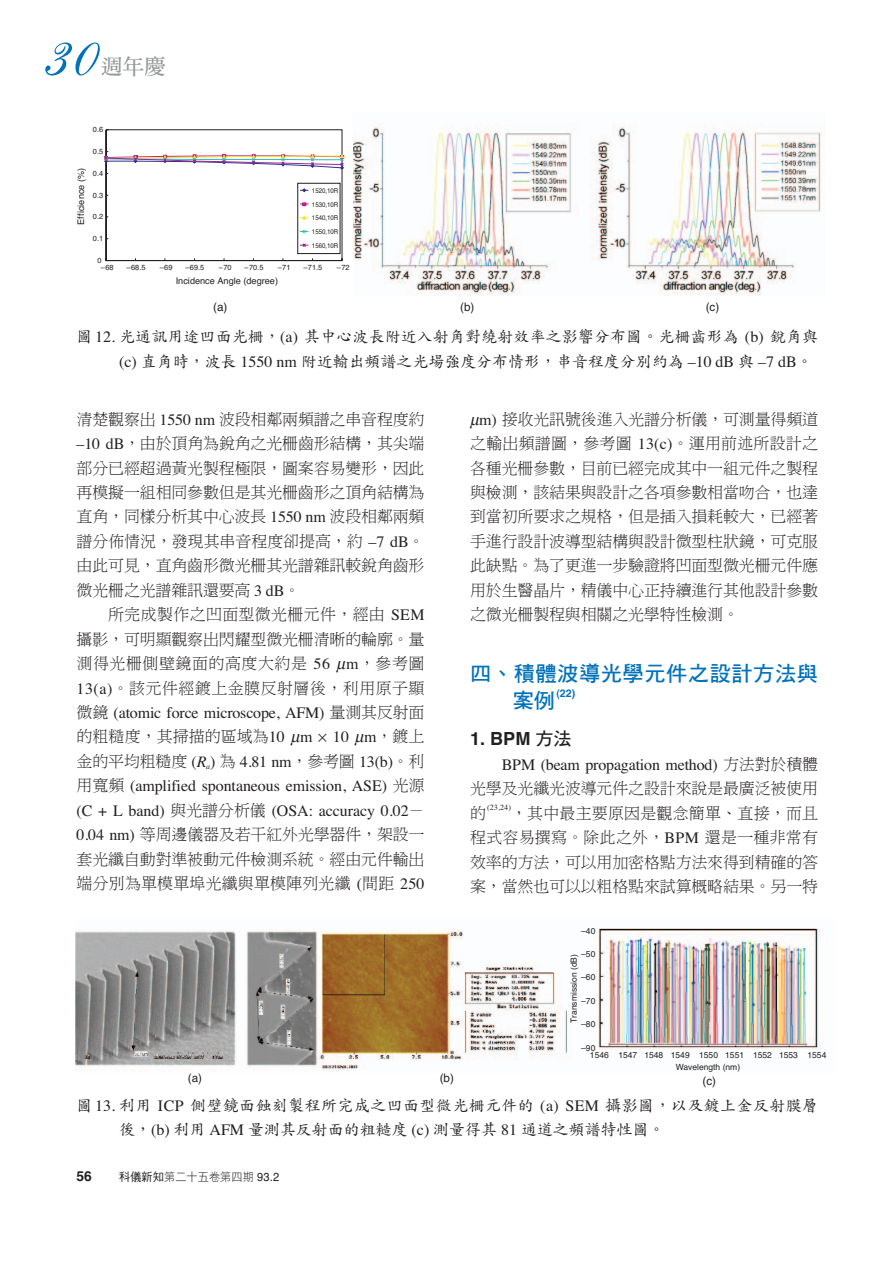
<style>
.page{position:relative;width:893px;height:1263px;background:#fff}
.page>*{position:absolute;margin:0;border:0;box-sizing:border-box;transform-origin:0 0}
.t1{font:21.3px/27.6px "DF Hei Bd HK BF";letter-spacing:.025em;color:#0072bc}
.t2{font:21.3px "DF Ming Bd HK BF";color:#939598}
.t3{font:700 18.15px "Helvetica";color:#231f20}
.t4{font:15.9px/24.5px "DF Ming Lt HK BF";letter-spacing:-.01em;color:#231f20;text-align:justify}
.t5{font:15.9px/24.5px "DF Kai Shu Md HK BF";letter-spacing:.01em;color:#231f20}
.t6{font:15.9px/24.5px "Times";letter-spacing:-.005em;color:#231f20}
.t7{font:700 13.8px "Helvetica";color:#231f20}
.t8{font:11.7px "Helvetica";color:#231f20}
.t9{font:11.7px "DF Li Hei Lt HK BF";letter-spacing:.01em;color:#231f20;scale:.95 1}
.t10{font:700 10.65px "Helvetica";color:#0072bc}
.t11{font:9.15px "Helvetica";color:#231f20}
.t12{font:8.55px/12.1px "Helvetica";color:#231f20;text-align:center}
.t13{font:7.95px "Times";color:#231f20}
.t14{font:7.35px "Helvetica";color:#231f20}
.t15{font:6.75px/13.6px "Helvetica";color:#231f20;text-align:justify;scale:.91 1}
.s1{font-family:"Times"}
.s2{font-family:"DF Ming Lt HK BF"}
.s3{font-family:"Times";font-style:italic}
.s4{font-family:"DF Hei Bd HK BF";font-weight:400}
.s5{font-family:"DF Hei Md HK BF"}
.s6{font-family:"Helvetica"}
</style>
<div class="page">
<svg style="left:45px;top:43px;width:55px;height:33px"></svg>
<img style="left:353px;top:124px;width:468px;height:172px">
<svg style="left:104px;top:129px;width:240px;height:132px"></svg>
<img style="left:75px;top:928px;width:745px;height:143px">
<h1 class="t2" style="left:101px;top:56px;width:66px">週年慶</h1>
<p class="t14" style="left:93px;top:127px;width:12px">0.6</p>
<p class="t14" style="left:93px;top:149px;width:12px">0.5</p>
<p class="t11" style="left:78px;top:225px;width:59px;rotate:-90deg">Efficience (%)</p>
<p class="t14" style="left:93px;top:170px;width:12px">0.4</p>
<p class="t14" style="left:93px;top:192px;width:12px">0.3</p>
<p class="t14" style="left:93px;top:214px;width:12px">0.2</p>
<p class="t14" style="left:93px;top:236px;width:12px">0.1</p>
<p class="t15" style="left:312px;top:184px;width:31px">1520,10R 1530,10R 1540,10R 1550,10R 1560,10R</p>
<p class="t14" style="left:98px;top:258px;width:6px">0</p>
<p class="t14" style="left:101px;top:265px;width:14px">–68</p>
<p class="t14" style="left:127px;top:265px;width:20px">–68.5</p>
<p class="t14" style="left:160px;top:265px;width:14px">–69</p>
<p class="t14" style="left:185px;top:265px;width:20px">–69.5</p>
<p class="t14" style="left:219px;top:265px;width:14px">–70</p>
<p class="t14" style="left:244px;top:265px;width:20px">–70.5</p>
<p class="t14" style="left:278px;top:265px;width:14px">–71</p>
<p class="t14" style="left:303px;top:265px;width:20px">–71.5</p>
<p class="t14" style="left:337px;top:265px;width:14px">–72</p>
<p class="t11" style="left:176px;top:277px;width:104px">Incidence Angle (degree)</p>
<p class="t8" style="left:213px;top:303px;width:16px">(a)</p>
<p class="t8" style="left:460px;top:303px;width:16px">(b)</p>
<p class="t8" style="left:705px;top:303px;width:15px">(c)</p>
<p class="t5" style="left:119px;top:325px;width:700px;text-indent:-43px">圖<span class="s1">12.</span> 光通訊用途凹面光柵，<span class="s1">(a)</span> 其中心波長附近入射角對繞射效率之影響分布圖。光柵齒形為 <span class="s1">(b)</span> 銳角與<span class="s1">(c)</span> 直角時，波長 <span class="s1">1550 nm</span> 附近輸出頻譜之光場強度分布情形，串音程度分別約為 <span class="s1">–10 dB</span> 與 <span class="s1">–7 dB</span>。</p>
<p class="t4" style="left:77px;top:407px;width:349px">清楚觀察出 <span class="s1">1550 nm</span> 波段相鄰兩頻譜之串音程度約<span class="s1">–10 dB</span>，由於頂角為銳角之光柵齒形結構，其尖端部分已經超過黃光製程極限，圖案容易變形，因此再模擬一組相同參數但是其光柵齒形之頂角結構為直角，同樣分析其中心波長 <span class="s1">1550 nm</span> 波段相鄰兩頻譜分佈情況，發現其串音程度卻提高，約 <span class="s1">–7 dB</span>。由此可見，直角齒形微光柵其光譜雜訊較銳角齒形微光柵之光譜雜訊還要高 <span class="s1">3 dB</span>。</p>
<p class="t4" style="left:77px;top:603px;width:349px;text-indent:32px">所完成製作之凹面型微光柵元件，經由 <span class="s1">SEM</span>攝影，可明顯觀察出閃耀型微光柵清晰的輪廓。量測得光柵側壁鏡面的高度大約是 <span class="s1">56 m</span>，參考圖<span class="s1">13(a)</span>。該元件經鍍上金膜反射層後，利用原子顯</p>
<p class="t6" style="left:77px;top:702px;width:349px"><span class="s2">微鏡</span> (atomic force microscope, AFM) <span class="s2">量測其反射面</span></p>
<p class="t4" style="left:77px;top:725px;width:237px">的粗糙度，其掃描的區域為<span class="s1">10 m</span></p>
<p class="t6" style="left:333px;top:726px;width:93px">10 m<span class="s2">，鍍上</span></p>
<p class="t4" style="left:77px;top:750px;width:349px">金的平均粗糙度 <span class="s1">(</span><span class="s3">R</span><sub>a</sub><span class="s1">)</span> 為 <span class="s1">4.81 nm</span>，參考圖 <span class="s1">13(b)</span>。利</p>
<p class="t6" style="left:77px;top:775px;width:349px"><span class="s2">用寬頻</span> (amplified spontaneous emission, ASE) <span class="s2">光源</span>(C + L band) <span class="s2">與光譜分析儀</span> (OSA: accuracy 0.02<span class="s2">－</span></p>
<p class="t4" style="left:77px;top:823px;width:349px"><span class="s1">0.04 nm)</span> 等周邊儀器及若干紅外光學器件，架設一套光纖自動對準被動元件檢測系統。經由元件輸出端分別為單模單埠光纖與單模陣列光纖 <span class="s1">(</span>間距 <span class="s1">250</span></p>
<p class="t4" style="left:470px;top:407px;width:349px;text-indent:9px"><span class="s1">m)</span> 接收光訊號後進入光譜分析儀，可測量得頻道之輸出頻譜圖，參考圖 <span class="s1">13(c)</span>。運用前述所設計之各種光柵參數，目前已經完成其中一組元件之製程與檢測，該結果與設計之各項參數相當吻合，也達到當初所要求之規格，但是插入損耗較大，已經著手進行設計波導型結構與設計微型柱狀鏡，可克服此缺點。為了更進一步驗證將凹面型微光柵元件應用於生醫晶片，精儀中心正持續進行其他設計參數之微光柵製程與相關之光學特性檢測。</p>
<h1 class="t1" style="left:512px;top:660px;width:307px;text-indent:-43px">四、積體波導光學元件之設計方法與案例</h1>
<p class="t10" style="left:556px;top:689px;width:20px">(22)</p>
<p class="t3" style="left:470px;top:732px;width:103px">1. BPM <span class="s4">方法</span></p>
<p class="t6" style="left:502px;top:754px;width:318px">BPM (beam propagation method) <span class="s2">方法對於積體</span></p>
<p class="t4" style="left:470px;top:777px;width:349px">光學及光纖光波導元件之設計來說是最廣泛被使用的</p>
<p class="t13" style="left:487px;top:804px;width:25px">(23,24)</p>
<p class="t4" style="left:470px;top:802px;width:349px;text-indent:41px">，其中最主要原因是觀念簡單、直接，而且程式容易撰寫。除此之外，<span class="s1">BPM</span> 還是一種非常有效率的方法，可以用加密格點方法來得到精確的答案，當然也可以以粗格點來試算概略結果。另一特</p>
<p class="t12" style="left:581px;top:925px;width:16px">–40</p>
<p class="t12" style="left:581px;top:949px;width:16px">–50</p>
<p class="t12" style="left:581px;top:972px;width:16px">–60</p>
<p class="t12" style="left:581px;top:996px;width:16px">–70</p>
<p class="t12" style="left:581px;top:1019px;width:16px">–80</p>
<p class="t12" style="left:581px;top:1042px;width:16px">–90</p>
<p class="t12" style="left:568px;top:1023px;width:70px;rotate:-90deg">Transmission (dB)</p>
<p class="t12" style="left:590px;top:1050px;width:238px">1546 1547 1548 1549 1550 1551 1552 1553 1554<br>Wavelength (nm)</p>
<p class="t8" style="left:188px;top:1073px;width:16px">(a)</p>
<p class="t8" style="left:439px;top:1073px;width:16px">(b)</p>
<p class="t8" style="left:702px;top:1076px;width:15px">(c)</p>
<p class="t5" style="left:119px;top:1093px;width:700px;text-indent:-43px">圖<span class="s1">13.</span> 利用 <span class="s1">ICP</span> 側壁鏡面蝕刻製程所完成之凹面型微光柵元件的 <span class="s1">(a) SEM</span> 攝影圖，以及鍍上金反射膜層後，<span class="s1">(b)</span> 利用 <span class="s1">AFM</span> 量測其反射面的粗糙度 <span class="s1">(c)</span> 測量得其 <span class="s1">81</span> 通道之頻譜特性圖。</p>
<p class="t7" style="left:77px;top:1171px;width:17px">56</p>
<p class="t9" style="left:119px;top:1171px;width:170px"><span class="s5">科儀新知</span>第二十五卷第四期 <span class="s6">93.2</span></p>
</div>
